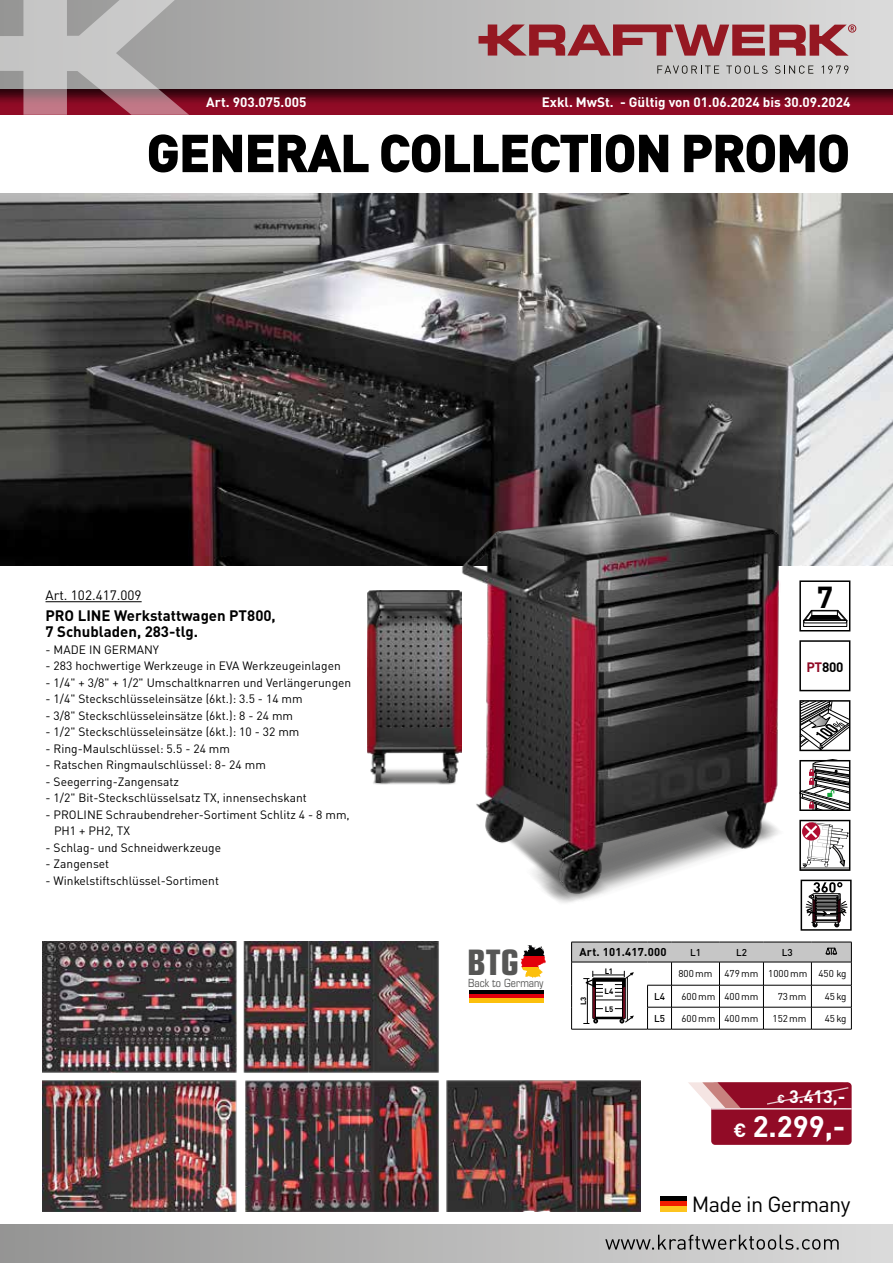
<style>
.page{position:relative;width:893px;height:1263px;background:#fff}
.page>*{position:absolute;margin:0;border:0;box-sizing:border-box;transform-origin:0 0}
.t1{font:900 52.5px "DIN Pro";letter-spacing:-.03em;color:#000}
.t2{font:700 condensed 35.1px "Eurostile";color:#565655}
.t3{font:700 30px "DIN Pro";color:#000}
.t4{font:700 29.25px "DIN Pro";color:#fff}
.t5{font:21.6px "DIN Pro";letter-spacing:-.03em;color:#000}
.t6{font:700 17.85px "DIN Pro";color:#fff}
.t7{font:700 15px/16.5px "DIN Pro";color:#000}
.t8{font:700 13.5px "DIN Pro";color:#fff}
.t9{font:13.5px "DIN Pro";color:#000}
.t10{font:700 13.5px "DIN Pro";letter-spacing:-.025em;color:#000}
.t11{font:12px/16.5px "DIN Pro";color:#000}
.t12{font:700 11.25px "DIN Pro";letter-spacing:.02em;color:#000}
.t13{font:condensed 11.25px "Eurostile";color:#565655}
.t14{font:9.9px "DIN Pro";color:#000}
.t15{font:500 9.9px "DIN Pro";color:#000}
.t16{font:700 7.8px "DIN Pro";color:#000}
.t17{font:700 7.5px "DIN Pro";color:#000}
.s1{color:#910b26}
.s2{font-size:11.55px}
.s3{font-size:19.05px}
</style>
<div class="page">
<img style="left:368px;top:590px;width:74px;height:101px">
<img style="left:43px;top:942px;width:598px;height:270px">
<svg style="left:202px;top:0;width:691px;height:88px;background:#bdbdbd"></svg>
<div style="left:0;top:88px;width:893px;height:28px;background:#000;opacity:.75"></div>
<svg style="left:0;top:0;width:202px;height:115px;background:#ad9a9d"></svg>
<svg style="left:478px;top:24px;width:378px;height:32px;background:#ac686e"></svg>
<svg style="left:657px;top:65px;width:62px;height:9px"></svg>
<svg style="left:726px;top:65px;width:41px;height:9px"></svg>
<svg style="left:775px;top:65px;width:38px;height:9px"></svg>
<svg style="left:822px;top:65px;width:26px;height:9px"></svg>
<div style="left:0;top:1225px;width:893px;height:38px;background:linear-gradient(to right,#959594,#dcdcdc)"></div>
<svg style="left:571px;top:942px;width:281px;height:88px"></svg>
<img style="left:0;top:193px;width:893px;height:373px">
<svg style="left:469px;top:991px;width:75px;height:4px"></svg>
<hr style="left:469px;top:995px;width:75px;height:4px;background:#e3000b">
<div style="left:469px;top:998px;width:75px;height:5px;background:#fcc00d"></div>
<svg style="left:523px;top:945px;width:6px;height:7px"></svg>
<svg style="left:535px;top:946px;width:9px;height:4px"></svg>
<svg style="left:605px;top:1235px;width:234px;height:15px;background:#a0a0a0"></svg>
<svg style="left:799px;top:760px;width:51px;height:51px"></svg>
<svg style="left:799px;top:580px;width:51px;height:51px"></svg>
<svg style="left:799px;top:820px;width:51px;height:51px"></svg>
<svg style="left:799px;top:640px;width:51px;height:51px"></svg>
<svg style="left:801px;top:880px;width:51px;height:51px"></svg>
<svg style="left:799px;top:700px;width:51px;height:51px"></svg>
<img style="left:367px;top:691px;width:231px;height:212px">
<img style="left:442px;top:509px;width:338px;height:386px">
<div style="left:660px;top:1196px;width:27px;height:5px;background:#000"></div>
<div style="left:660px;top:1201px;width:27px;height:5px;background:#f21c00"></div>
<div style="left:660px;top:1206px;width:27px;height:6px;background:#fdc41f"></div>
<div style="left:711px;top:1082px;width:141px;height:63px;background:#910b26;border-radius:4px"></div>
<hr style="left:711px;top:1108px;width:141px;height:1px;background:#fff">
<svg style="left:688px;top:1082px;width:162px;height:26px"></svg>
<hr style="left:46px;top:601px;width:96px;height:1px;background:#000">
<p class="t8" style="left:206px;top:92px;width:102px">Art. 903.075.005</p>
<p class="t8" style="left:542px;top:92px;width:310px">Exkl. MwSt. - Gültig von 01.06.2024 bis 30.09.2024</p>
<h1 class="t1" style="left:146px;top:111px;width:706px">GENERAL COLLECTION PROMO</h1>
<p class="t9" style="left:46px;top:585px;width:98px">Art. 102.417.009</p>
<p class="t7" style="left:46px;top:606px;width:232px">PRO LINE Werkstattwagen PT800,<br>7 Schubladen, 283-tlg.</p>
<p class="t11" style="left:46px;top:640px;width:115px">- MADE IN GERMANY</p>
<p class="t11" style="left:46px;top:657px;width:297px">- 283 hochwertige Werkzeuge in EVA Werkzeugeinlagen</p>
<p class="t11" style="left:46px;top:673px;width:307px">- 1/4" + 3/8" + 1/2" Umschaltknarren und Verlängerungen</p>
<p class="t11" style="left:46px;top:690px;width:259px">- 1/4" Steckschlüsseleinsätze (6kt.): 3.5 - 14 mm</p>
<p class="t11" style="left:46px;top:706px;width:249px">- 3/8" Steckschlüsseleinsätze (6kt.): 8 - 24 mm</p>
<p class="t11" style="left:46px;top:723px;width:255px">- 1/2" Steckschlüsseleinsätze (6kt.): 10 - 32 mm</p>
<p class="t11" style="left:46px;top:739px;width:186px">- Ring-Maulschlüssel: 5.5 - 24 mm</p>
<p class="t11" style="left:46px;top:756px;width:222px">- Ratschen Ringmaulschlüssel: 8- 24 mm</p>
<p class="t11" style="left:46px;top:772px;width:135px">- Seegerring-Zangensatz</p>
<p class="t11" style="left:46px;top:789px;width:263px">- 1/2" Bit-Steckschlüsselsatz TX, innensechskant</p>
<p class="t11" style="left:54px;top:805px;width:297px;text-indent:-9px">- PROLINE Schraubendreher-Sortiment Schlitz 4 - 8 mm,<br>PH1 + PH2, TX</p>
<p class="t11" style="left:46px;top:838px;width:177px">- Schlag- und Schneidwerkzeuge</p>
<p class="t11" style="left:46px;top:855px;width:65px">- Zangenset</p>
<p class="t11" style="left:46px;top:871px;width:175px">- Winkelstiftschlüssel-Sortiment</p>
<h3 class="t3" style="left:817px;top:574px;width:18px">7</h3>
<p class="t10" style="left:807px;top:656px;width:38px"><span class="s1">PT</span>800</p>
<h2 class="t2" style="left:467px;top:941px;width:54px">BTG</h2>
<p class="t13" style="left:468px;top:976px;width:77px">Back to Germany</p>
<p class="t12" style="left:580px;top:943px;width:88px">Art. 101.417.000</p>
<p class="t15" style="left:690px;top:944px;width:12px">L1</p>
<p class="t15" style="left:736px;top:944px;width:12px">L2</p>
<p class="t15" style="left:782px;top:944px;width:12px">L3</p>
<p class="t16" style="left:605px;top:985px;width:10px">L4</p>
<p class="t16" style="left:605px;top:1003px;width:10px">L5</p>
<p class="t16" style="left:605px;top:965px;width:10px">L1</p>
<p class="t14" style="left:678px;top:966px;width:170px">800mm 479mm 1000mm 450 kg</p>
<p class="t15" style="left:654px;top:989px;width:12px">L4</p>
<p class="t14" style="left:681px;top:989px;width:79px">600mm 400mm</p>
<p class="t14" style="left:778px;top:989px;width:30px">73mm</p>
<p class="t14" style="left:825px;top:989px;width:23px">45kg</p>
<p class="t15" style="left:654px;top:1011px;width:12px">L5</p>
<p class="t14" style="left:681px;top:1011px;width:79px">600mm 400mm</p>
<p class="t14" style="left:773px;top:1011px;width:36px">152mm</p>
<p class="t14" style="left:825px;top:1011px;width:23px">45kg</p>
<p class="t17" style="left:578px;top:1005px;width:10px;rotate:-90deg">L3</p>
<h3 class="t6" style="left:777px;top:1082px;width:70px"><span class="s2">€</span> 3.413,-</h3>
<h3 class="t4" style="left:733px;top:1103px;width:113px"><span class="s3">€</span> 2.299,-</h3>
<h3 class="t5" style="left:692px;top:1188px;width:160px">Made in Germany</h3>
</div>
